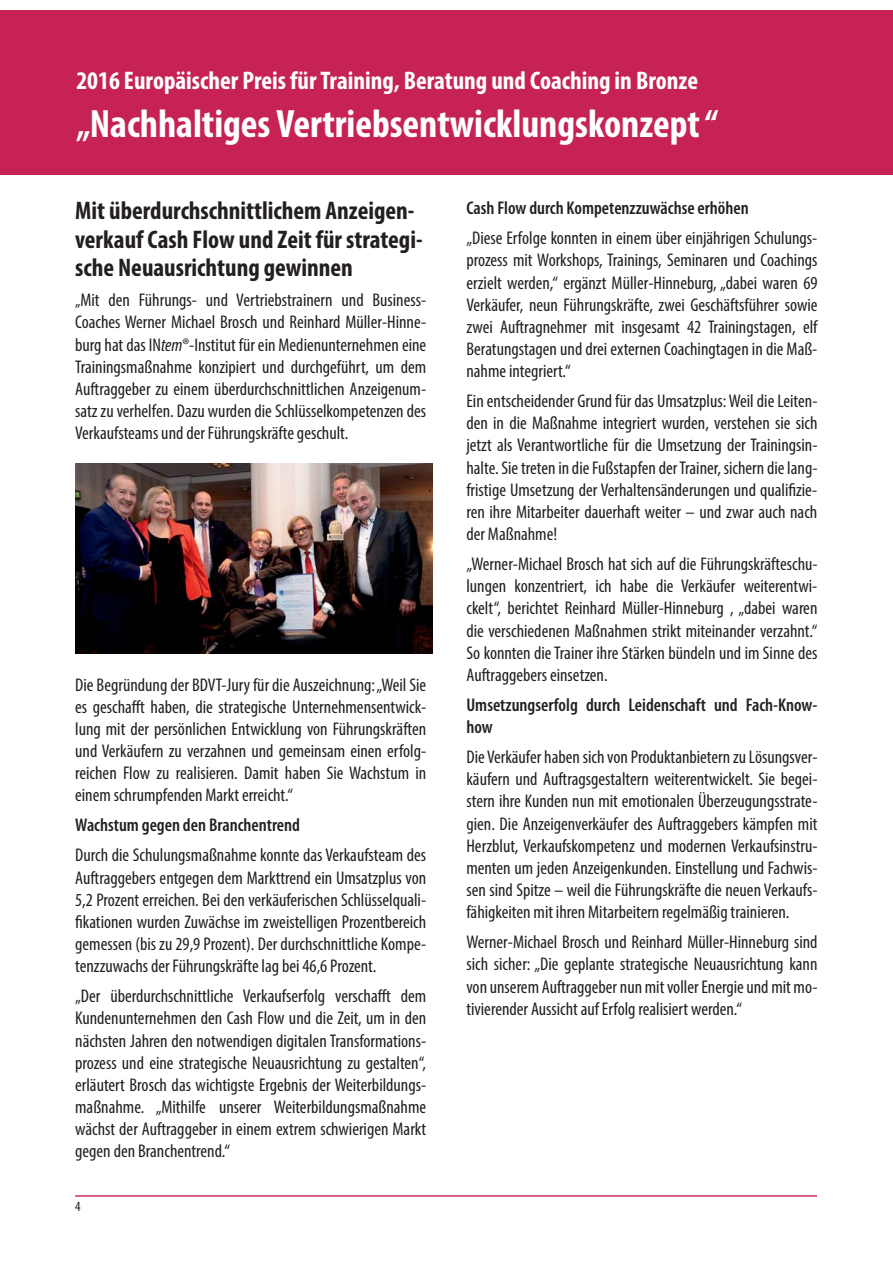
<style>
.page{position:relative;width:893px;height:1263px;background:#fff}
.page>*{position:absolute;margin:0;border:0;box-sizing:border-box;transform-origin:0 0}
.t1{font:700 condensed 39.75px "Myriad Pro";color:#fff}
.t2{font:700 condensed 25.5px/28.3px "Myriad Pro";color:#231f20}
.t3{font:700 condensed 25.5px "Myriad Pro";color:#fff}
.t4{font:condensed 18.45px/22.2px "Myriad Pro";color:#231f20;text-align:justify}
.t5{font:600 condensed 18.45px/22.2px "Myriad Pro";color:#231f20}
.t6{font:condensed 14.25px "Myriad Pro";color:#231f20}
.s1{font-size:16.95px}
.s2{font-style:italic}
</style>
<div class="page">
<div style="left:0;top:10px;width:893px;height:165px;background:#c62354"></div>
<hr style="left:75px;top:1195px;width:742px;height:2px;background:#c62354">
<img style="left:75px;top:464px;width:358px;height:190px">
<h2 class="t3" style="left:76px;top:71px;width:623px">2016 Europäischer Preis für Training, Beratung und Coaching in Bronze</h2>
<h1 class="t1" style="left:76px;top:109px;width:643px">„Nachhaltiges Vertriebsentwicklungskonzept “</h1>
<h2 class="t2" style="left:75px;top:199px;width:349px">Mit überdurchschnittlichem Anzeigen&shy;verkauf Cash Flow und Zeit für strategi&shy;sche Neuausrichtung gewinnen</h2>
<p class="t4" style="left:75px;top:290px;width:353px"><span class="s1">„</span>Mit den Führungs- und Vertriebstrainern und Business-Coaches Werner Michael Brosch und Reinhard Müller-Hinne&shy;burg hat das IN<span class="s2">tem</span>®-Institut für ein Medienunternehmen eine Trainingsmaßnahme konzipiert und durchgeführt, um dem Auftraggeber zu einem überdurchschnittlichen Anzeigenum&shy;satz zu verhelfen. Dazu wurden die Schlüsselkompetenzen des Verkaufsteams und der Führungskräfte geschult.</p>
<p class="t4" style="left:75px;top:674px;width:353px">Die Begründung der BDVT-Jury für die Auszeichnung: „Weil Sie es geschafft haben, die strategische Unternehmensentwick&shy;lung mit der persönlichen Entwicklung von Führungskräften und Verkäufern zu verzahnen und gemeinsam einen erfolg&shy;reichen Flow zu realisieren. Damit haben Sie Wachstum in einem schrumpfenden Markt erreicht.“</p>
<p class="t5" style="left:75px;top:815px;width:226px">Wachstum gegen den Branchentrend</p>
<p class="t4" style="left:75px;top:845px;width:352px">Durch die Schulungsmaßnahme konnte das Verkaufsteam des Auftraggebers entgegen dem Markttrend ein Umsatzplus von 5,2 Prozent erreichen. Bei den verkäuferischen Schlüsselquali&shy;fikationen wurden Zuwächse im zweistelligen Prozentbereich gemessen (bis zu 29,9 Prozent). Der durchschnittliche Kompe&shy;tenzzuwachs der Führungskräfte lag bei 46,6 Prozent.</p>
<p class="t4" style="left:75px;top:986px;width:353px">„Der überdurchschnittliche Verkaufserfolg verschafft dem Kundenunternehmen den Cash Flow und die Zeit, um in den nächsten Jahren den notwendigen digitalen Transformations&shy;prozess und eine strategische Neuausrichtung zu gestalten“, erläutert Brosch das wichtigste Ergebnis der Weiterbildungs&shy;maßnahme. „Mithilfe unserer Weiterbildungsmaßnahme wächst der Auftraggeber in einem extrem schwierigen Markt gegen den Branchentrend.“</p>
<p class="t6" style="left:75px;top:1201px;width:7px">4</p>
<p class="t5" style="left:466px;top:198px;width:284px">Cash Flow durch Kompetenzzuwächse erhöhen</p>
<p class="t4" style="left:466px;top:228px;width:353px">„Diese Erfolge konnten in einem über einjährigen Schulungs&shy;prozess mit Workshops, Trainings, Seminaren und Coachings erzielt werden,“ ergänzt Müller-Hinneburg, „dabei waren 69<br>Verkäufer, neun Führungskräfte, zwei Geschäftsführer sowie zwei Auftragnehmer mit insgesamt 42 Trainingstagen, elf Beratungstagen und drei externen Coachingtagen in die Maß&shy;nahme integriert.“</p>
<p class="t4" style="left:466px;top:391px;width:353px">Ein entscheidender Grund für das Umsatzplus: Weil die Leiten&shy;den in die Maßnahme integriert wurden, verstehen sie sich jetzt als Verantwortliche für die Umsetzung der Trainingsin&shy;halte. Sie treten in die Fußstapfen der Trainer, sichern die lang&shy;fristige Umsetzung der Verhaltensänderungen und qualifizie&shy;ren ihre Mitarbeiter dauerhaft weiter – und zwar auch nach der Maßnahme!</p>
<p class="t4" style="left:466px;top:554px;width:353px">„Werner-Michael Brosch hat sich auf die Führungskräfteschu&shy;lungen konzentriert, ich habe die Verkäufer weiterentwi&shy;ckelt“, berichtet Reinhard Müller-Hinneburg , „dabei waren die verschiedenen Maßnahmen strikt miteinander verzahnt.“ So konnten die Trainer ihre Stärken bündeln und im Sinne des Auftraggebers einsetzen.</p>
<p class="t5" style="left:466px;top:695px;width:352px">Umsetzungserfolg durch Leidenschaft und Fach-Know&shy;how</p>
<p class="t4" style="left:466px;top:747px;width:353px">Die Verkäufer haben sich von Produktanbietern zu Lösungsver&shy;käufern und Auftragsgestaltern weiterentwickelt. Sie begei&shy;stern ihre Kunden nun mit emotionalen Überzeugungsstrate&shy;gien. Die Anzeigenverkäufer des Auftraggebers kämpfen mit Herzblut, Verkaufskompetenz und modernen Verkaufsinstru&shy;menten um jeden Anzeigenkunden. Einstellung und Fachwis&shy;sen sind Spitze – weil die Führungskräfte die neuen Verkaufs&shy;fähigkeiten mit ihren Mitarbeitern regelmäßig trainieren.</p>
<p class="t4" style="left:466px;top:932px;width:353px">Werner-Michael Brosch und Reinhard Müller-Hinneburg sind sich sicher: „Die geplante strategische Neuausrichtung kann von unserem Auftraggeber nun mit voller Energie und mit mo&shy;tivierender Aussicht auf Erfolg realisiert werden.“</p>
</div>
